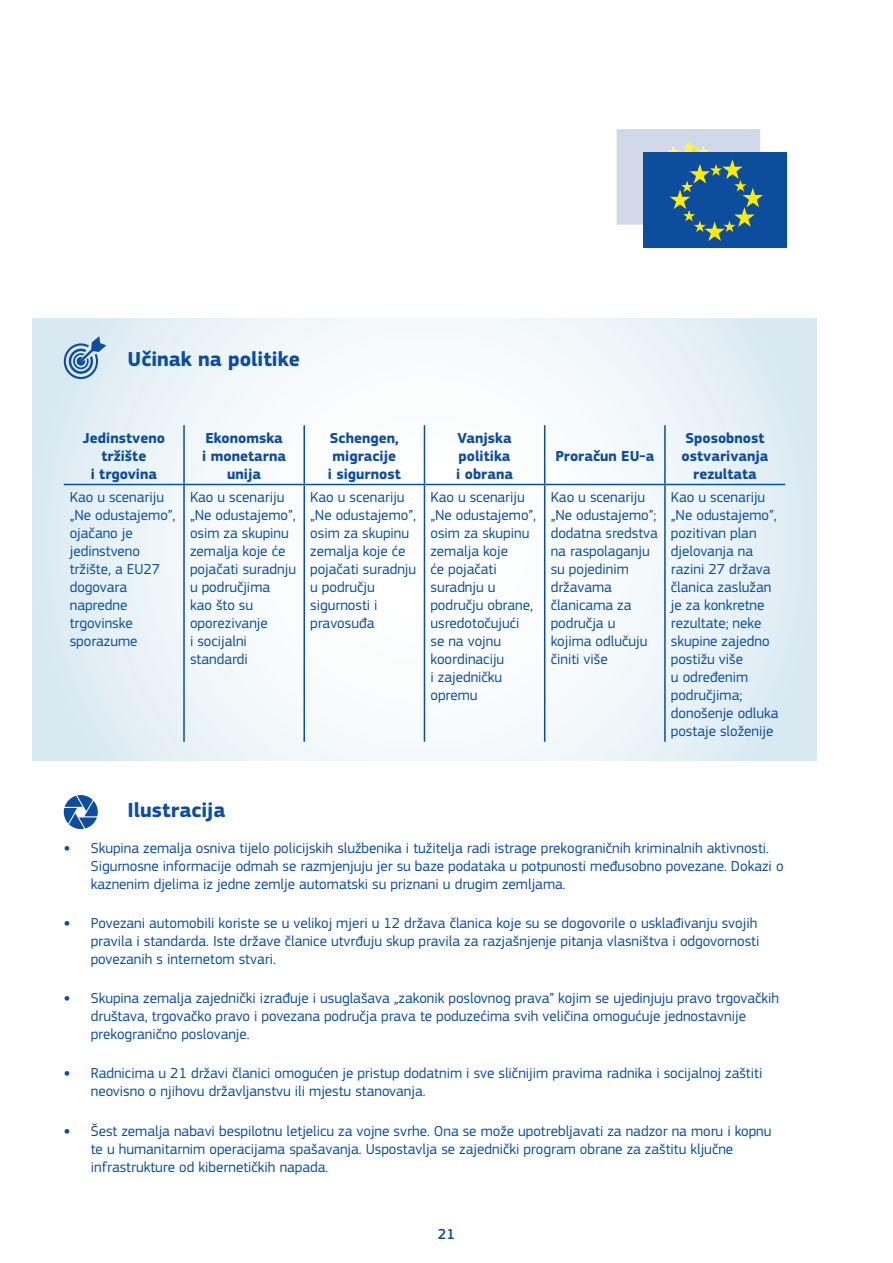
<style>
.page{position:relative;width:893px;height:1263px;background:#fff}
.page>*{position:absolute;margin:0;border:0;box-sizing:border-box;transform-origin:0 0}
.Title_snapshots{font:700 21px "EC Square Sans Pro";color:#0d4da1}
.t1{font:15px/18px "EC Square Sans Pro";color:#0d4da1}
.Table_text_inside{font:15px/18px "EC Square Sans Pro";color:#0d4d9d}
.Table_header{font:700 15px/18px "EC Square Sans Pro";color:#0d4da1;text-align:center}
.t2{font:500 15px "EC Square Sans Pro";color:#0d4d9d}
.s1{font-weight:700;font-size:16.5px}
</style>
<div class="page">
<svg style="left:33px;top:319px;width:783px;height:441px"></svg>
<div style="left:643px;top:152px;width:144px;height:96px;background:#0d4d9d"></div>
<svg style="left:617px;top:129px;width:146px;height:112px"></svg>
<hr style="left:183px;top:425px;width:2px;height:59px;background:#0d4d9d">
<hr style="left:303px;top:425px;width:2px;height:59px;background:#0d4d9d">
<hr style="left:424px;top:425px;width:1px;height:59px;background:#0d4d9d">
<hr style="left:544px;top:425px;width:1px;height:59px;background:#0d4d9d">
<hr style="left:664px;top:425px;width:2px;height:59px;background:#0d4d9d">
<hr style="left:183px;top:485px;width:2px;height:257px;background:#0d4d9d">
<hr style="left:303px;top:485px;width:2px;height:257px;background:#0d4d9d">
<hr style="left:424px;top:485px;width:1px;height:257px;background:#0d4d9d">
<hr style="left:544px;top:485px;width:1px;height:257px;background:#0d4d9d">
<hr style="left:664px;top:485px;width:2px;height:257px;background:#0d4d9d">
<hr style="left:64px;top:484px;width:120px;height:1px;background:#0d4d9d">
<hr style="left:184px;top:484px;width:120px;height:1px;background:#0d4d9d">
<hr style="left:304px;top:484px;width:120px;height:1px;background:#0d4d9d">
<hr style="left:424px;top:484px;width:121px;height:1px;background:#0d4d9d">
<hr style="left:545px;top:484px;width:120px;height:1px;background:#0d4d9d">
<hr style="left:665px;top:484px;width:120px;height:1px;background:#0d4d9d">
<svg style="left:64px;top:795px;width:34px;height:34px"></svg>
<svg style="left:64px;top:336px;width:42px;height:43px;background:#93b3d4"></svg>
<p class="Title_snapshots" style="left:128px;top:346px;width:174px">Učinak na politike</p>
<p class="Table_header" style="left:83px;top:429px;width:84px">Jedinstveno tržište</p>
<p class="Table_header" style="left:91px;top:465px;width:68px">i trgovina</p>
<p class="Table_header" style="left:202px;top:429px;width:85px">Ekonomska i monetarna unija</p>
<p class="Table_header" style="left:330px;top:429px;width:70px;text-align:left">Schengen, migracije</p>
<p class="Table_header" style="left:328px;top:465px;width:74px">i sigurnost</p>
<p class="Table_header" style="left:457px;top:429px;width:56px;text-align:left">Vanjska politika</p>
<p class="Table_header" style="left:456px;top:465px;width:58px">i obrana</p>
<p class="Table_header" style="left:555px;top:447px;width:100px">Proračun EU-a</p>
<p class="Table_header" style="left:682px;top:429px;width:88px">Sposobnost ostvarivanja rezultata</p>
<p class="Table_text_inside" style="left:70px;top:488px;width:107px">Kao u scenariju „Ne odustajemo”, ojačano je jedinstveno tržište, a EU27 dogovara napredne trgovinske sporazume</p>
<p class="Table_text_inside" style="left:190px;top:488px;width:108px">Kao u scenariju „Ne odustajemo”, osim za skupinu zemalja koje će pojačati suradnju u područjima<br>kao što su oporezivanje<br>i socijalni standardi</p>
<p class="Table_text_inside" style="left:310px;top:488px;width:108px">Kao u scenariju „Ne odustajemo”, osim za skupinu zemalja koje će pojačati suradnju u području sigurnosti i pravosuđa</p>
<p class="Table_text_inside" style="left:430px;top:488px;width:107px">Kao u scenariju „Ne odustajemo”, osim za skupinu zemalja koje<br>će pojačati suradnju u području obrane, usredotočujući se na vojnu koordinaciju<br>i zajedničku opremu</p>
<p class="Table_text_inside" style="left:551px;top:488px;width:109px">Kao u scenariju „Ne odustajemo”; dodatna sredstva na raspolaganju su pojedinim državama članicama za područja u kojima odlučuju činiti više</p>
<p class="Table_text_inside" style="left:671px;top:488px;width:109px">Kao u scenariju „Ne odustajemo”, pozitivan plan djelovanja na razini 27 država članica zaslužan je za konkretne rezultate; neke skupine zajedno postižu više<br>u određenim područjima; donošenje odluka postaje složenije</p>
<p class="Title_snapshots" style="left:128px;top:797px;width:99px">Ilustracija</p>
<p class="t1" style="left:91px;top:839px;width:694px;text-indent:-27px"><span class="s1">•</span> Skupina zemalja osniva tijelo policijskih službenika i tužitelja radi istrage prekograničnih kriminalnih aktivnosti.<br>Sigurnosne informacije odmah se razmjenjuju jer su baze podataka u potpunosti međusobno povezane. Dokazi o kaznenim djelima iz jedne zemlje automatski su priznani u drugim zemljama.</p>
<p class="t1" style="left:91px;top:914px;width:670px;text-indent:-27px"><span class="s1">•</span> Povezani automobili koriste se u velikoj mjeri u 12 država članica koje su se dogovorile o usklađivanju svojih pravila i standarda. Iste države članice utvrđuju skup pravila za razjašnjenje pitanja vlasništva i odgovornosti povezanih s internetom stvari.</p>
<p class="t1" style="left:91px;top:989px;width:690px;text-indent:-27px"><span class="s1">•</span> Skupina zemalja zajednički izrađuje i usuglašava „zakonik poslovnog prava” kojim se ujedinjuju pravo trgovačkih društava, trgovačko pravo i povezana područja prava te poduzećima svih veličina omogućuje jednostavnije prekogranično poslovanje.</p>
<p class="t1" style="left:91px;top:1064px;width:673px;text-indent:-27px"><span class="s1">•</span> Radnicima u 21 državi članici omogućen je pristup dodatnim i sve sličnijim pravima radnika i socijalnoj zaštiti neovisno o njihovu državljanstvu ili mjestu stanovanja.</p>
<p class="t1" style="left:91px;top:1122px;width:682px;text-indent:-27px"><span class="s1">•</span> Šest zemalja nabavi bespilotnu letjelicu za vojne svrhe. Ona se može upotrebljavati za nadzor na moru i kopnu te u humanitarnim operacijama spašavanja. Uspostavlja se zajednički program obrane za zaštitu ključne infrastrukture od kibernetičkih napada.</p>
<p class="t2" style="left:438px;top:1225px;width:19px">21</p>
</div>
